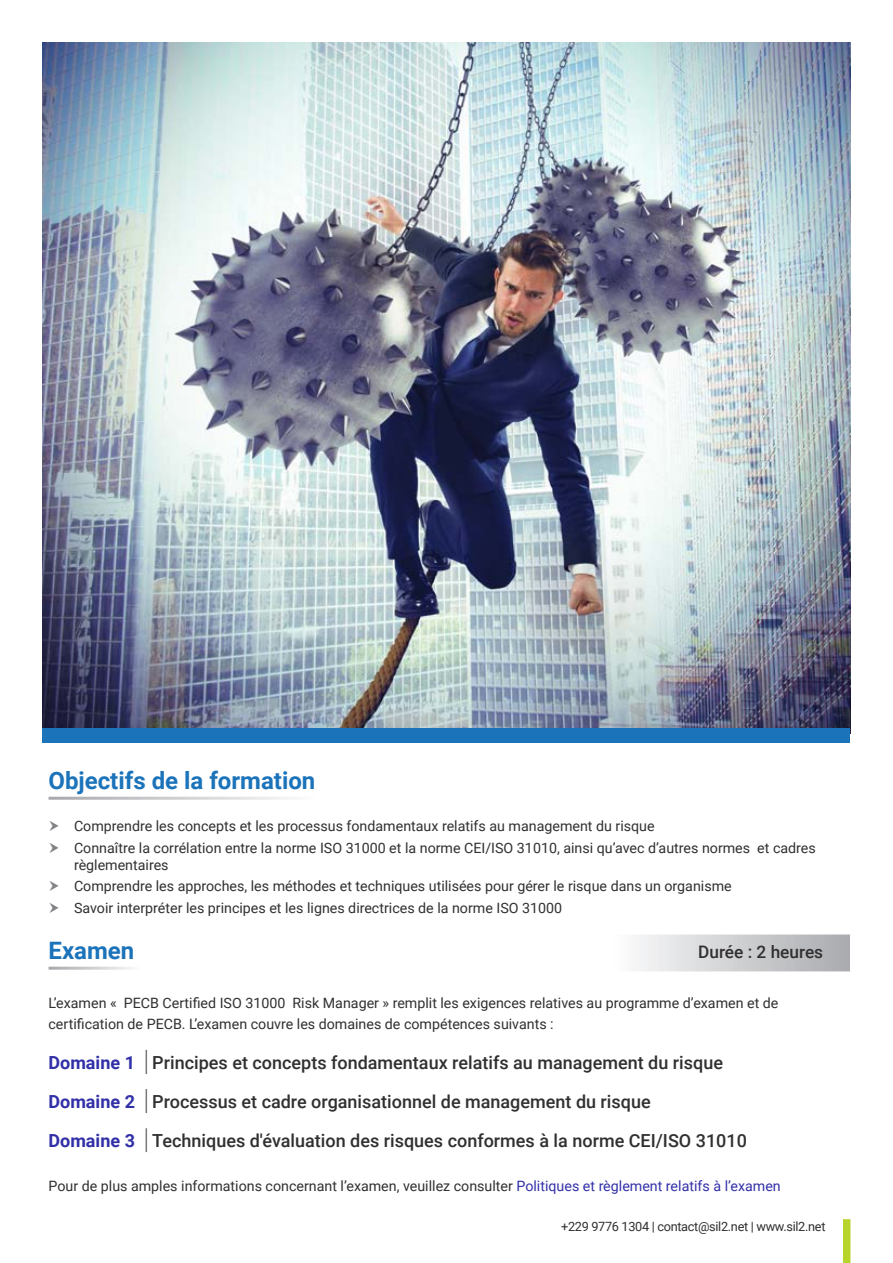
<style>
.page{position:relative;width:893px;height:1263px;background:#fff}
.page>*{position:absolute;margin:0;border:0;box-sizing:border-box;transform-origin:0 0}
.t1{font:700 24px "Roboto";color:#1b73ba}
.t2{font:500 18px "Roboto";color:#312f30}
.t3{font:700 18px "Roboto";color:#3230a8}
.t4{font:500 17.25px "Roboto";color:#312f30}
.Bullet_Points{font:14.25px/17.1px "Roboto";color:#312f30}
.Bullet_Points-2{font:12.75px "Roboto";letter-spacing:-.025em;color:#312f30}
.s1{color:#3230a8}
</style>
<div class="page">
<img style="left:43px;top:43px;width:807px;height:685px">
<div style="left:43px;top:728px;width:807px;height:15px;background:#1b73ba"></div>
<svg style="left:639px;top:935px;width:211px;height:37px;background:#cecfd1"></svg>
<svg style="left:146px;top:1050px;width:1px;height:24px"></svg>
<svg style="left:146px;top:1089px;width:1px;height:24px"></svg>
<svg style="left:146px;top:1128px;width:1px;height:24px"></svg>
<div style="left:843px;top:1219px;width:7px;height:44px;background:#b7d42a"></div>
<p class="t1" style="left:49px;top:764px;width:268px">Objectifs de la formation</p>
<p class="Bullet_Points" style="left:74px;top:817px;width:582px">Comprendre les concepts et les processus fondamentaux relatifs au management du risque</p>
<p class="Bullet_Points" style="left:74px;top:839px;width:743px">Connaître la corrélation entre la norme ISO 31000 et la norme CEI/ISO 31010, ainsi qu’avec d’autres normes et cadres règlementaires</p>
<p class="Bullet_Points" style="left:74px;top:877px;width:659px">Comprendre les approches, les méthodes et techniques utilisées pour gérer le risque dans un organisme</p>
<p class="Bullet_Points" style="left:74px;top:898px;width:490px">Savoir interpréter les principes et les lignes directrices de la norme ISO 31000</p>
<p class="t1" style="left:49px;top:934px;width:87px">Examen</p>
<p class="t4" style="left:698px;top:940px;width:127px">Durée : 2 heures</p>
<p class="Bullet_Points" style="left:49px;top:994px;width:731px">L’examen « PECB Certified ISO 31000 Risk Manager » remplit les exigences relatives au programme d’examen et de</p>
<p class="Bullet_Points" style="left:49px;top:1015px;width:507px">certification de PECB. L’examen couvre les domaines de compétences suivants :</p>
<p class="t3" style="left:49px;top:1050px;width:88px">Domaine 1</p>
<p class="t2" style="left:152px;top:1050px;width:572px">Principes et concepts fondamentaux relatifs au management du risque</p>
<p class="t3" style="left:49px;top:1089px;width:88px">Domaine 2</p>
<p class="t2" style="left:152px;top:1089px;width:500px">Processus et cadre organisationnel de management du risque</p>
<p class="t3" style="left:49px;top:1128px;width:88px">Domaine 3</p>
<p class="t2" style="left:152px;top:1128px;width:596px">Techniques d'évaluation des risques conformes à la norme CEI/ISO 31010</p>
<p class="Bullet_Points" style="left:49px;top:1176px;width:734px">Pour de plus amples informations concernant l’examen, veuillez consulter <span class="s1">Politiques et règlement relatifs à l’examen</span></p>
<p class="Bullet_Points-2" style="left:561px;top:1218px;width:266px">+229 9776 1304 | contact@sil2.net | www.sil2.net</p>
</div>
